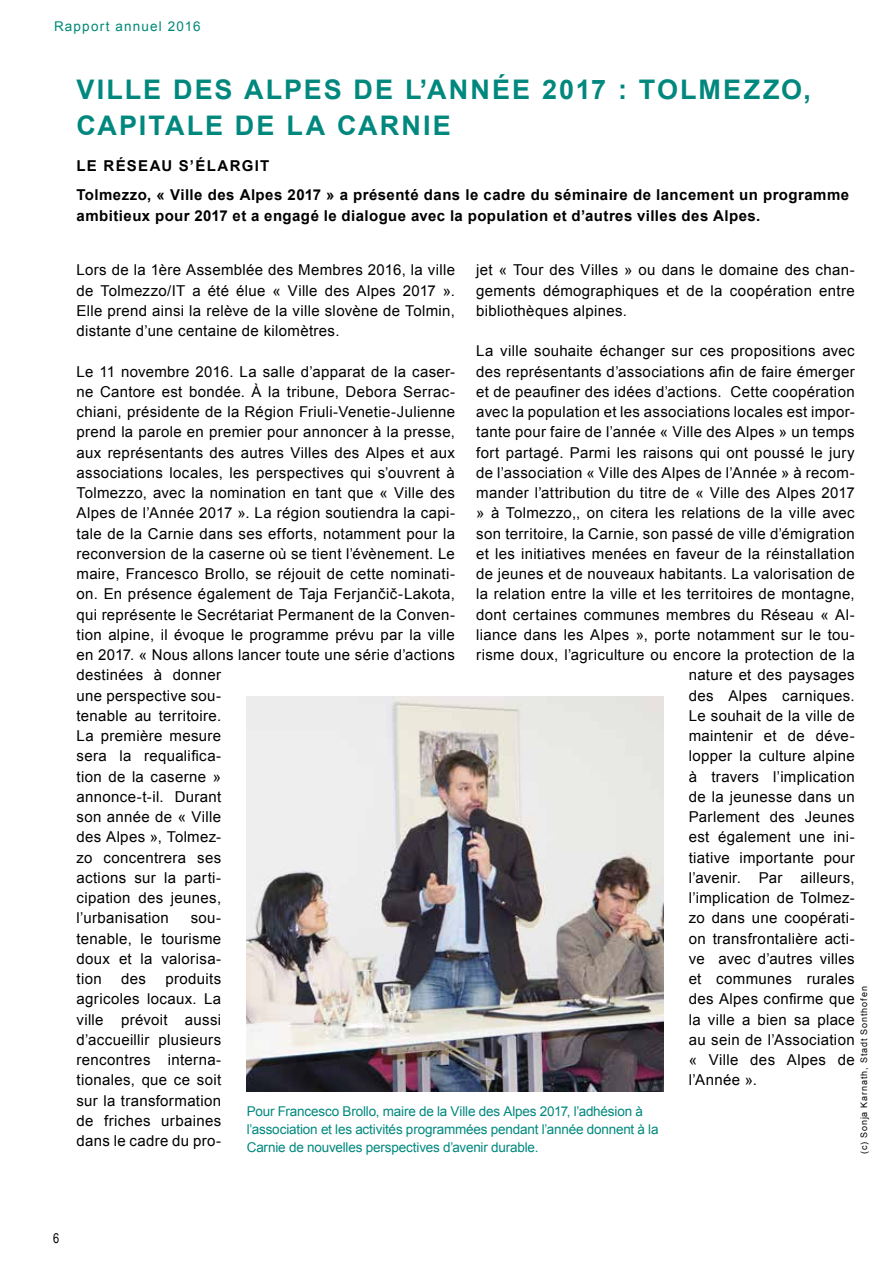
<style>
.page{position:relative;width:893px;height:1263px;background:#fff}
.page>*{position:absolute;margin:0;border:0;box-sizing:border-box;transform-origin:0 0}
.t1{font:700 27px/36px "Arial";letter-spacing:.08em;color:#00887e}
.t2{font:15px/20.2px "Arial";letter-spacing:.02em;color:#000;text-align:justify}
.t3{font:700 15px/29.2px "Arial";letter-spacing:.03em;color:#000}
.t4{font:13.5px/18px "Arial";letter-spacing:-.015em;color:#00887e}
.t5{font:13.5px "Arial";letter-spacing:.085em;color:#087}
.t6{font:13.5px "Arial Narrow";color:#000}
.t7{font:9px "Arial";letter-spacing:.1em;color:#000}
</style>
<div class="page">
<img style="left:247px;top:697px;width:416px;height:394px">
<p class="t5" style="left:54px;top:17px;width:148px">Rapport annuel 2016</p>
<h1 class="t1" style="left:77px;top:73px;width:736px">ViLLE DES ALPES DE l’ANNÉE 2017 : TOLMEZZO,<br>CAPITALE DE LA CARNIE</h1>
<p class="t3" style="left:77px;top:152px;width:40px">Le réseau</p>
<p class="t3" style="left:77px;top:152px;width:774px;text-indent:102px">s’élargit<br>Tolmezzo, « Ville des Alpes 2017 » a présenté dans le cadre du séminaire de lancement un programme</p>
<p class="t3" style="left:77px;top:201px;width:685px">ambitieux pour 2017 et a engagé le dialogue avec la population et d’autres villes des Alpes.</p>
<p class="t2" style="left:77px;top:260px;width:380px">Lors de la 1ère Assemblée des Membres 2016, la ville de Tolmezzo/IT a été élue « Ville des Alpes 2017 ».<br>Elle prend ainsi la relève de la ville slovène de Tolmin, distante d’une centaine de kilomètres.</p>
<p class="t2" style="left:77px;top:361px;width:380px;text-align:left">Le 11 novembre 2016. La salle d’apparat de la caser&shy;ne Cantore est bondée. À la tribune, Debora Serrac&shy;chiani, présidente de la Région Friuli-Venetie-Julienne prend la parole en premier pour annoncer à la presse, aux représentants des autres Villes des Alpes et aux associations locales, les perspectives qui s’ouvrent à Tolmezzo, avec la nomination en tant que « Ville des Alpes de l’Année 2017 ». La région soutiendra la capi&shy;tale de la Carnie dans ses efforts, notamment pour la reconversion de la caserne où se tient l’évènement. Le maire, Francesco Brollo, se réjouit de cette nominati&shy;on. En présence également de Taja Ferjančič-Lakota, qui représente le Secrétariat Permanent de la Conven&shy;tion alpine, il évoque le programme prévu par la ville en 2017. « Nous allons lancer toute une série d’actions destinées à donner<br>une perspective sou-<br>tenable au territoire.<br>La première mesure<br>sera la requalifica-<br>tion de la caserne »<br>annonce-t-il. Durant<br>son année de « Ville<br>des Alpes », Tolmez-<br>zo concentrera ses<br>actions sur la parti-<br>cipation des jeunes,<br>l’urbanisation</p>
<p class="t2" style="left:476px;top:260px;width:380px">jet « Tour des Villes » ou dans le domaine des chan&shy;gements démographiques et de la coopération entre bibliothèques alpines.</p>
<p class="t2" style="left:476px;top:341px;width:380px">La ville souhaite échanger sur ces propositions avec</p>
<p class="t2" style="left:476px;top:361px;width:380px">des représentants d’associations afin de faire émerger</p>
<p class="t2" style="left:476px;top:382px;width:380px">et de peaufiner des idées d’actions. Cette coopération</p>
<p class="t2" style="left:476px;top:402px;width:380px">avec la population et les associations locales est impor-</p>
<p class="t2" style="left:476px;top:422px;width:380px">tante pour faire de l’année « Ville des Alpes » un temps</p>
<p class="t2" style="left:476px;top:442px;width:380px">fort partagé. Parmi les raisons qui ont poussé le jury</p>
<p class="t2" style="left:476px;top:463px;width:380px">de l’association « Ville des Alpes de l’Année » à recom-</p>
<p class="t2" style="left:476px;top:483px;width:380px">mander l’attribution du titre de « Ville des Alpes 2017</p>
<p class="t2" style="left:476px;top:503px;width:380px">» à Tolmezzo,, on citera les relations de la ville avec</p>
<p class="t2" style="left:476px;top:523px;width:380px">son territoire, la Carnie, son passé de ville d’émigration</p>
<p class="t2" style="left:476px;top:544px;width:380px">et les initiatives menées en faveur de la réinstallation</p>
<p class="t2" style="left:476px;top:564px;width:380px">de jeunes et de nouveaux habitants. La valorisation de</p>
<p class="t2" style="left:476px;top:584px;width:380px">la relation entre la ville et les territoires de montagne,</p>
<p class="t2" style="left:476px;top:604px;width:380px">dont certaines communes membres du Réseau « Al-</p>
<p class="t2" style="left:476px;top:625px;width:380px">liance dans les Alpes », porte notamment sur le tou-</p>
<p class="t2" style="left:476px;top:645px;width:380px">risme doux, l’agriculture ou encore la protection de la</p>
<p class="t2" style="left:689px;top:665px;width:167px">nature et des paysages</p>
<p class="t2" style="left:689px;top:685px;width:167px">des Alpes carniques.</p>
<p class="t2" style="left:689px;top:706px;width:167px">Le souhait de la ville de</p>
<p class="t2" style="left:689px;top:726px;width:167px">maintenir et de déve-</p>
<p class="t2" style="left:689px;top:746px;width:167px">lopper la culture alpine</p>
<p class="t2" style="left:689px;top:766px;width:167px">à travers l’implication</p>
<p class="t2" style="left:689px;top:787px;width:167px">de la jeunesse dans un</p>
<p class="t2" style="left:689px;top:807px;width:167px">Parlement des Jeunes</p>
<p class="t2" style="left:689px;top:827px;width:167px">est également une ini-</p>
<p class="t2" style="left:689px;top:847px;width:167px">tiative importante pour</p>
<p class="t2" style="left:689px;top:868px;width:167px">l’avenir. Par ailleurs,</p>
<p class="t2" style="left:689px;top:888px;width:167px">l’implication de Tolmez-</p>
<p class="t2" style="left:689px;top:908px;width:167px">zo dans une coopérati-</p>
<p class="t2" style="left:689px;top:928px;width:167px">on transfrontalière acti-</p>
<p class="t2" style="left:689px;top:949px;width:167px">ve avec d’autres villes</p>
<p class="t2" style="left:689px;top:969px;width:167px">et communes rurales</p>
<p class="t2" style="left:689px;top:989px;width:167px">des Alpes confirme que</p>
<p class="t2" style="left:689px;top:1009px;width:167px">la ville a bien sa place</p>
<p class="t2" style="left:689px;top:1030px;width:167px">au sein de l’Association</p>
<p class="t2" style="left:689px;top:1050px;width:167px">« Ville des Alpes de</p>
<p class="t2" style="left:689px;top:1070px;width:70px">l’Année ».</p>
<p class="t2" style="left:77px;top:908px;width:146px;text-indent:114px">sou&shy;tenable, le tourisme doux et la valorisa&shy;tion</p>
<p class="t2" style="left:77px;top:969px;width:146px;text-indent:89px">produits agricoles locaux. La ville prévoit aussi d’accueillir plusieurs rencontres interna&shy;tionales, que ce soit sur la transformation de friches urbaines dans le cadre du pro-</p>
<p class="t2" style="left:121px;top:969px;width:26px">des</p>
<p class="t7" style="left:858px;top:1154px;width:169px;rotate:-90deg">(c) Sonja Karnath, Stadt Sonthofen</p>
<p class="t4" style="left:247px;top:1102px;width:413px">Pour Francesco Brollo, maire de la Ville des Alpes 2017, l’adhésion à l’association et les activités programmées pendant l’année donnent à la<br>Carnie de nouvelles perspectives d’avenir durable.</p>
<p class="t6" style="left:53px;top:1228px;width:8px">6</p>
</div>
